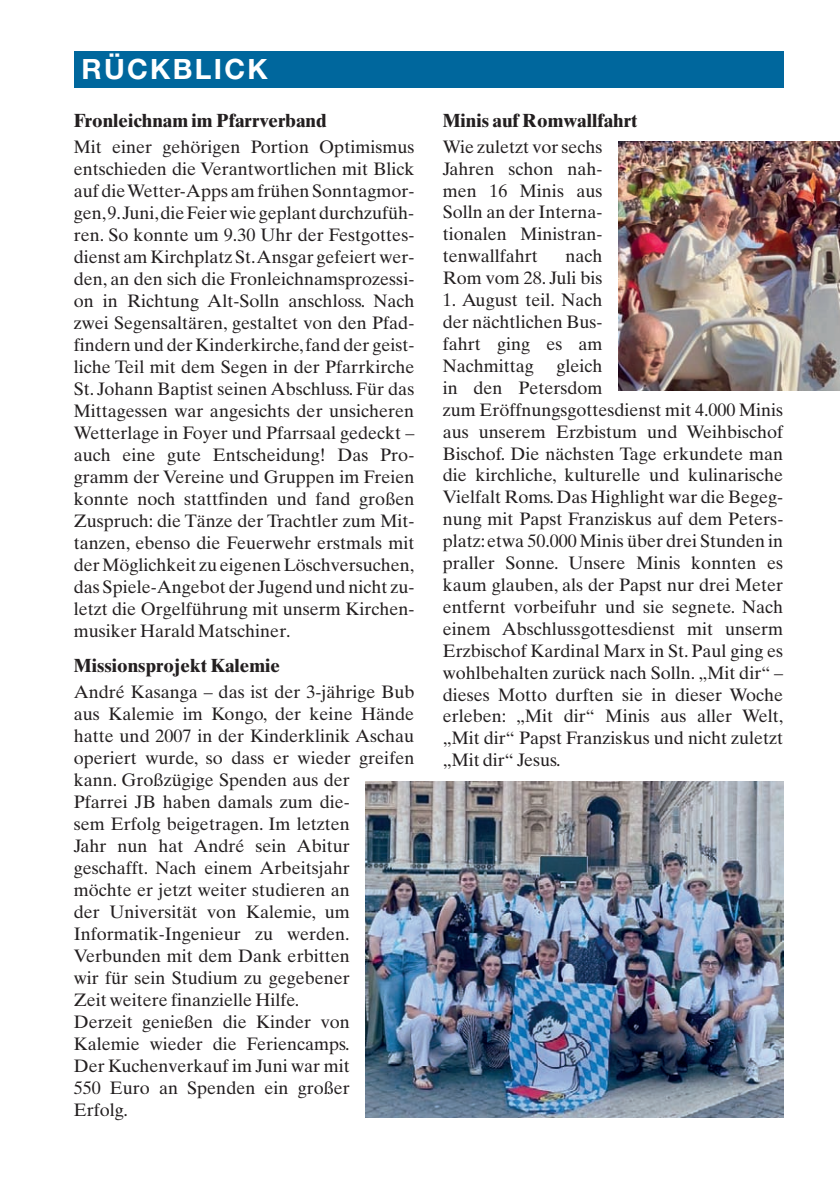
<style>
.page{position:relative;width:840px;height:1191px;background:#fff}
.page>*{position:absolute;margin:0;border:0;box-sizing:border-box;transform-origin:0 0}
.t1{font:700 28px "Helvetica Neue";letter-spacing:.085em;color:#fff}
.t2{font:700 19px "Times Ten";color:#231f20}
.t3{font:18px/22px "Times Ten";color:#231f20;text-align:justify}
</style>
<div class="page">
<img style="left:365px;top:781px;width:417px;height:336px">
<img style="left:618px;top:141px;width:221px;height:250px">
<div style="left:74px;top:51px;width:708px;height:37px;background:#00679d"></div>
<h1 class="t1" style="left:81px;top:59px;width:188px">RÜCKBLICK</h1>
<p class="t2" style="left:74px;top:113px;width:254px">Fronleichnam im Pfarrverband</p>
<p class="t3" style="left:74px;top:137px;width:342px">Mit einer gehörigen Portion Optimismus entschieden die Verantwortlichen mit Blick auf die Wetter-Apps am frühen Sonntagmor&shy;gen, 9. Juni, die Feier wie geplant durchzufüh&shy;ren. So konnte um 9.30 Uhr der Festgottes&shy;dienst am Kirchplatz St. Ansgar gefeiert wer&shy;den, an den sich die Fronleichnamsprozessi&shy;on in Richtung Alt-Solln anschloss. Nach zwei Segensaltären, gestaltet von den Pfad&shy;findern und der Kinderkirche, fand der geist&shy;liche Teil mit dem Segen in der Pfarrkirche St. Johann Baptist seinen Abschluss. Für das Mittagessen war angesichts der unsicheren Wetterlage in Foyer und Pfarrsaal gedeckt – auch eine gute Entscheidung! Das Pro&shy;gramm der Vereine und Gruppen im Freien konnte noch stattfinden und fand großen Zuspruch: die Tänze der Trachtler zum Mit&shy;tanzen, ebenso die Feuerwehr erstmals mit der Möglichkeit zu eigenen Löschversuchen, das Spiele-Angebot der Jugend und nicht zu&shy;letzt die Orgelführung mit unserm Kirchen&shy;musiker Harald Matschiner.</p>
<p class="t2" style="left:74px;top:658px;width:208px">Missionsprojekt Kalemie</p>
<p class="t3" style="left:74px;top:682px;width:342px;text-align:left">André Kasanga – das ist der 3-jährige Bub aus Kalemie im Kongo, der keine Hände hatte und 2007 in der Kinderklinik Aschau operiert wurde, so dass er wieder greifen kann. Großzügige Spenden aus der<br>Pfarrei JB haben damals zum die-<br>sem Erfolg beigetragen. Im letzten<br>Jahr nun hat André sein Abitur geschafft. Nach einem Arbeitsjahr<br>möchte er jetzt weiter studieren an<br>der Universität von Kalemie, um<br>Informatik-Ingenieur zu werden.<br>Verbunden mit dem Dank erbitten<br>wir für sein Studium zu gegebener<br>Zeit weitere finanzielle Hilfe.<br>Derzeit genießen die Kinder von<br>Kalemie wieder die Feriencamps.<br>Der Kuchenverkauf im Juni war mit<br>550 Euro an Spenden ein großer<br>Erfolg.</p>
<p class="t2" style="left:442px;top:113px;width:196px">Minis auf Romwallfahrt</p>
<p class="t3" style="left:442px;top:137px;width:161px">Wie zuletzt vor sechs Jahren schon nah&shy;men 16 Minis aus Solln an der Interna&shy;tionalen Ministran&shy;tenwallfahrt</p>
<p class="t3" style="left:442px;top:247px;width:161px;text-align:right">nach<br>Rom vom 28. Juli bis</p>
<p class="t3" style="left:442px;top:291px;width:161px">1. August teil. Nach der nächtlichen Bus&shy;fahrt ging es am Nachmittag</p>
<p class="t3" style="left:442px;top:356px;width:342px;text-align:left;text-indent:114px">gleich<br>in den Petersdom<br>zum Eröffnungsgottesdienst mit 4.000 Minis aus unserem Erzbistum und Weihbischof Bischof. Die nächsten Tage erkundete man die kirchliche, kulturelle und kulinarische Vielfalt Roms. Das Highlight war die Begeg&shy;nung mit Papst Franziskus auf dem Peters&shy;platz: etwa 50.000 Minis über drei Stunden in praller Sonne. Unsere Minis konnten es kaum glauben, als der Papst nur drei Meter entfernt vorbeifuhr und sie segnete. Nach einem Abschlussgottesdienst mit unserm Erzbischof Kardinal Marx in St. Paul ging es wohlbehalten zurück nach Solln. „Mit dir“ – dieses Motto durften sie in dieser Woche erleben: „Mit dir“ Minis aus aller Welt, „Mit dir“ Papst Franziskus und nicht zuletzt „Mit dir“ Jesus.</p>
</div>
